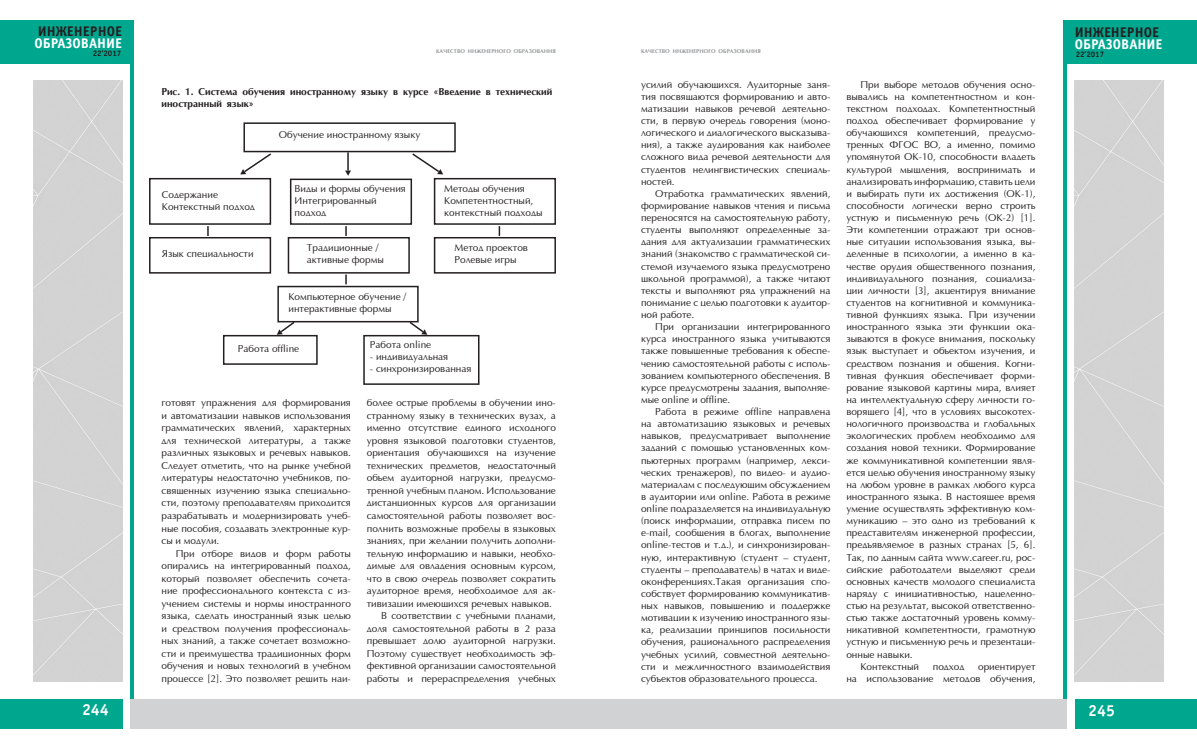
<style>
.page{position:relative;width:1197px;height:755px;background:#fff}
.page>*{position:absolute;margin:0;border:0;box-sizing:border-box;transform-origin:0 0}
.t1{font:700 16px "Officina Sans C";color:#fff}
.t2{font:700 14px "Officina Sans C";color:#fff}
.t3{font:700 14px "Officina Sans C";color:#231f20}
.t4{font:10px/12.1px "Optima";color:#231f20;text-align:justify}
.t5{font:700 10px/12px "AG Optima";color:#231f20}
.t6{font:700 8px "Officina Sans C";color:#231f20}
.t7{font:700 5.5px "AG Optima";letter-spacing:.01em;color:#939598}
</style>
<div class="page">
<div style="left:1063px;top:20px;width:133px;height:43px;background:#00a78f"></div>
<div style="left:1074px;top:698px;width:122px;height:30px;background:#00a78f"></div>
<div style="left:0;top:698px;width:122px;height:30px;background:#00a78f"></div>
<div style="left:0;top:20px;width:133px;height:43px;background:#00a78f"></div>
<hr style="left:1063px;top:45px;width:3px;height:653px;background:#00a78f">
<hr style="left:130px;top:45px;width:3px;height:653px;background:#00a78f">
<div style="left:33px;top:80px;width:89px;height:601px;background:#d3d3d3"></div>
<div style="left:130px;top:698px;width:468px;height:30px;background:#d1d2d4"></div>
<div style="left:598px;top:698px;width:468px;height:30px;background:#d1d2d4"></div>
<div style="left:1074px;top:80px;width:89px;height:601px;background:#d3d3d3"></div>
<div style="left:243px;top:122px;width:212px;height:30px;border:2px solid #231f20"></div>
<div style="left:149px;top:178px;width:122px;height:46px;border:2px solid #231f20"></div>
<svg style="left:345px;top:152px;width:6px;height:24px"></svg>
<div style="left:434px;top:178px;width:122px;height:46px;border:2px solid #231f20"></div>
<div style="left:290px;top:178px;width:122px;height:46px;border:2px solid #231f20"></div>
<svg style="left:410px;top:152px;width:33px;height:22px"></svg>
<svg style="left:240px;top:152px;width:33px;height:22px"></svg>
<div style="left:149px;top:237px;width:122px;height:36px;border:2px solid #231f20"></div>
<div style="left:288px;top:237px;width:122px;height:36px;border:2px solid #231f20"></div>
<div style="left:434px;top:237px;width:122px;height:36px;border:2px solid #231f20"></div>
<svg style="left:345px;top:226px;width:2px;height:10px"></svg>
<svg style="left:498px;top:226px;width:2px;height:10px"></svg>
<svg style="left:207px;top:226px;width:2px;height:10px"></svg>
<div style="left:277px;top:285px;width:141px;height:37px;border:2px solid #231f20"></div>
<div style="left:223px;top:334px;width:94px;height:30px;border:2px solid #231f20"></div>
<div style="left:363px;top:334px;width:116px;height:50px;border:2px solid #231f20"></div>
<svg style="left:345px;top:274px;width:2px;height:10px"></svg>
<svg style="left:408px;top:320px;width:19px;height:14px"></svg>
<svg style="left:277px;top:320px;width:19px;height:14px"></svg>
<h2 class="t3" style="left:38px;top:23px;width:86px">ИНЖЕНЕРНОЕ</h2>
<h2 class="t2" style="left:34px;top:35px;width:89px">ОБРАЗОВАНИЕ</h2>
<p class="t6" style="left:93px;top:49px;width:30px">22’2017</p>
<p class="t7" style="left:436px;top:48px;width:121px">КАЧЕСТВО ИНЖЕНЕРНОГО ОБРАЗОВАНИЯ</p>
<p class="t7" style="left:641px;top:48px;width:121px">КАЧЕСТВО ИНЖЕНЕРНОГО ОБРАЗОВАНИЯ</p>
<p class="t5" style="left:161px;top:86px;width:392px">Рис. 1. Система обучения иностранному языку в курсе «Введение в технический иностранный язык»</p>
<p class="t4" style="left:279px;top:129px;width:143px">Обучение иностранному языку</p>
<p class="t4" style="left:162px;top:189px;width:58px">Содержание</p>
<p class="t4" style="left:162px;top:201px;width:94px">Контекстный подход</p>
<p class="t4" style="left:294px;top:183px;width:113px">Виды и формы обучения</p>
<p class="t4" style="left:294px;top:195px;width:84px">Интегрированный подход</p>
<p class="t4" style="left:444px;top:183px;width:82px">Методы обучения</p>
<p class="t4" style="left:444px;top:195px;width:100px">Компетентностный, контекстный подходы</p>
<p class="t4" style="left:162px;top:248px;width:93px">Язык специальности</p>
<p class="t4" style="left:307px;top:242px;width:78px">Традиционные / активные формы</p>
<p class="t4" style="left:454px;top:242px;width:75px">Метод проектов</p>
<p class="t4" style="left:454px;top:254px;width:64px">Ролевые игры</p>
<p class="t4" style="left:288px;top:291px;width:119px">Компьютерное обучение / интерактивные формы</p>
<p class="t4" style="left:238px;top:343px;width:63px">Работа offline</p>
<p class="t4" style="left:370px;top:338px;width:63px">Работа online</p>
<p class="t4" style="left:370px;top:350px;width:80px">- индивидуальная</p>
<p class="t4" style="left:370px;top:362px;width:103px">- синхронизированная</p>
<p class="t4" style="left:161px;top:397px;width:191px;line-height:12.5px">готовят упражнения для формирования и автоматизации навыков использования грамматических явлений, характерных для технической литературы, а также различных языковых и речевых навыков.<br>Следует отметить, что на рынке учебной литературы недостаточно учебников, по&shy;священных изучению языка специально&shy;сти, поэтому преподавателям приходится разрабатывать и модернизировать учеб&shy;ные пособия, создавать электронные кур&shy;сы и модули.</p>
<p class="t4" style="left:161px;top:547px;width:191px;line-height:12.5px;text-indent:14px">При отборе видов и форм работы опирались на интегрированный подход, который позволяет обеспечить сочета&shy;ние профессионального контекста с из&shy;учением системы и нормы иностранного языка, сделать иностранный язык целью и средством получения профессиональ&shy;ных знаний, а также сочетает возможно&shy;сти и преимущества традиционных форм обучения и новых технологий в учебном процессе [2]. Это позволяет решить наи-</p>
<p class="t4" style="left:367px;top:397px;width:190px;line-height:12.5px">более острые проблемы в обучении ино&shy;странному языку в технических вузах, а именно отсутствие единого исходного уровня языковой подготовки студентов, ориентация обучающихся на изучение технических предметов, недостаточный объем аудиторной нагрузки, предусмо&shy;тренной учебным планом. Использование дистанционных курсов для организации самостоятельной работы позволяет вос&shy;полнить возможные пробелы в языковых знаниях, при желании получить дополни&shy;тельную информацию и навыки, необхо&shy;димые для овладения основным курсом, что в свою очередь позволяет сократить аудиторное время, необходимое для ак&shy;тивизации имеющихся речевых навыков.</p>
<p class="t4" style="left:367px;top:609px;width:190px;line-height:12.5px;text-indent:14px">В соответствии с учебными планами, доля самостоятельной работы в 2 раза превышает долю аудиторной нагрузки.<br>Поэтому существует необходимость эф&shy;фективной организации самостоятельной работы и перераспределения учебных</p>
<p class="t4" style="left:641px;top:79px;width:191px">усилий обучающихся. Аудиторные заня&shy;тия посвящаются формированию и авто&shy;матизации навыков речевой деятельно&shy;сти, в первую очередь говорения (моно&shy;логического и диалогического высказыва&shy;ния), а также аудирования как наиболее сложного вида речевой деятельности для студентов нелингвистических специаль&shy;ностей.</p>
<p class="t4" style="left:641px;top:188px;width:191px;text-indent:14px">Отработка грамматических явлений, формирование навыков чтения и письма переносятся на самостоятельную работу, студенты выполняют определенные за&shy;дания для актуализации грамматических знаний (знакомство с грамматической си&shy;стемой изучаемого языка предусмотрено школьной программой), а также читают тексты и выполняют ряд упражнений на понимание с целью подготовки к аудитор&shy;ной работе.</p>
<p class="t4" style="left:641px;top:321px;width:191px;text-indent:14px">При организации интегрированного курса иностранного языка учитываются также повышенные требования к обеспе&shy;чению самостоятельной работы с исполь&shy;зованием компьютерного обеспечения. В курсе предусмотрены задания, выполняе&shy;мые online и offline.</p>
<p class="t4" style="left:641px;top:406px;width:191px;text-indent:14px">Работа в режиме offline направлена на автоматизацию языковых и речевых навыков, предусматривает выполнение заданий с помощью установленных ком&shy;пьютерных программ (например, лекси&shy;ческих тренажеров), по видео- и аудио&shy;материалам с последующим обсуждением в аудитории или online. Работа в режиме online подразделяется на индивидуальную (поиск информации, отправка писем по e-mail, сообщения в блогах, выполнение online-тестов и т.д.), и синхронизирован&shy;ную, интерактивную (студент – студент, студенты – преподаватель) в чатах и виде&shy;оконференциях.Такая организация спо&shy;собствует формированию коммуникатив&shy;ных навыков, повышению и поддержке мотивации к изучению иностранного язы&shy;ка, реализации принципов посильности обучения, рационального распределения учебных усилий, совместной деятельно&shy;сти и межличностного взаимодействия субъектов образовательного процесса.</p>
<p class="t4" style="left:846px;top:79px;width:190px;text-indent:14px">При выборе методов обучения осно&shy;вывались на компетентностном и кон&shy;текстном подходах. Компетентностный подход обеспечивает формирование у обучающихся компетенций, предусмо&shy;тренных ФГОС ВО, а именно, помимо упомянутой ОК-10, способности владеть культурой мышления, воспринимать и анализировать информацию, ставить цели и выбирать пути их достижения (ОК-1), способности логически верно строить устную и письменную речь (ОК-2) [1].<br>Эти компетенции отражают три основ&shy;ные ситуации использования языка, вы&shy;деленные в психологии, а именно в ка&shy;честве орудия общественного познания, индивидуального познания, социализа&shy;ции личности [3], акцентируя внимание студентов на когнитивной и коммуника&shy;тивной функциях языка. При изучении иностранного языка эти функции ока&shy;зываются в фокусе внимания, поскольку язык выступает и объектом изучения, и средством познания и общения. Когни&shy;тивная функция обеспечивает форми&shy;рование языковой картины мира, влияет на интеллектуальную сферу личности го&shy;ворящего [4], что в условиях высокотех&shy;нологичного производства и глобальных экологических проблем необходимо для создания новой техники. Формирование же коммуникативной компетенции явля&shy;ется целью обучения иностранному языку на любом уровне в рамках любого курса иностранного языка. В настоящее время умение осуществлять эффективную ком&shy;муникацию – это одно из требований к представителям инженерной профессии, предъявляемое в разных странах [5, 6].<br>Так, по данным сайта www.career.ru, рос&shy;сийские работодатели выделяют среди основных качеств молодого специалиста наряду с инициативностью, нацеленно&shy;стью на результат, высокой ответственно&shy;стью также достаточный уровень комму&shy;никативной компетентности, грамотную устную и письменную речь и презентаци&shy;онные навыки.</p>
<p class="t4" style="left:860px;top:660px;width:60px">Контекстный</p>
<p class="t4" style="left:932px;top:660px;width:33px">подход</p>
<p class="t4" style="left:846px;top:660px;width:190px;text-align:right">ориентирует<br>на использование методов обучения,</p>
<h2 class="t3" style="left:1074px;top:24px;width:86px">ИНЖЕНЕРНОЕ</h2>
<h2 class="t2" style="left:1074px;top:36px;width:89px">ОБРАЗОВАНИЕ</h2>
<p class="t6" style="left:1075px;top:49px;width:30px">22’2017</p>
<p class="t1" style="left:82px;top:700px;width:28px">244</p>
<h1 class="t1" style="left:1088px;top:700px;width:28px">245</h1>
</div>
